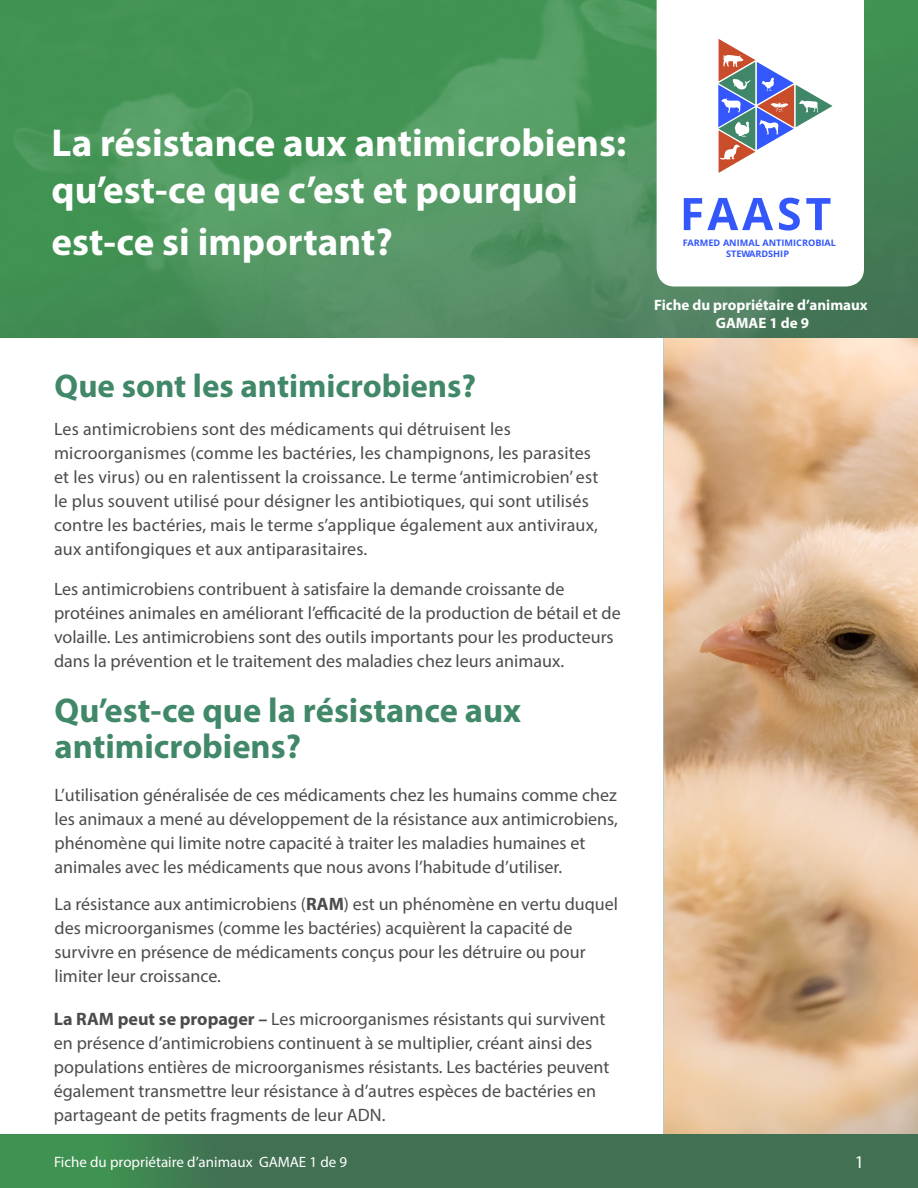
<style>
.page{position:relative;width:918px;height:1188px;background:#fff}
.page>*{position:absolute;margin:0;border:0;box-sizing:border-box;transform-origin:0 0}
.t1{font:700 39px/46.8px "Myriad Pro";color:#fff}
.t2{font:700 34.5px "Myriad Pro";color:#418869}
.t3{font:700 33px "Myriad Pro";color:#418869}
.Paragraph_Style_2{font:18px/24px "Myriad Pro";color:#4b4c4d}
.t4{font:18px "Myriad Pro";color:#fff}
.t5{font:15px "Myriad Pro";color:#fff}
.t6{font:700 15px/18px "Myriad Pro";color:#fff;text-align:center}
.t7{font:700 9.75px/11.9px "Khula";color:#3357fa;text-align:center}
.s1{font-weight:700}
</style>
<div class="page">
<img style="left:664px;top:338px;width:254px;height:796px">
<svg style="left:0;top:1134px;width:918px;height:54px;background:#407652"></svg>
<img style="left:0;top:0;width:918px;height:337px">
<svg style="left:657px;top:0;width:207px;height:286px"></svg>
<svg style="left:684px;top:198px;width:89px;height:32px"></svg>
<svg style="left:779px;top:198px;width:21px;height:33px"></svg>
<svg style="left:806px;top:198px;width:25px;height:32px"></svg>
<svg style="left:718px;top:38px;width:115px;height:136px"></svg>
<p class="t1" style="left:52px;top:119px;width:576px">La résistance aux antimicrobiens: qu’est-ce que c’est et pourquoi</p>
<p class="t1" style="left:52px;top:218px;width:343px">est-ce si important?</p>
<p class="t3" style="left:55px;top:364px;width:423px">Que sont les antimicrobiens?</p>
<p class="Paragraph_Style_2" style="left:54px;top:416px;width:546px">Les antimicrobiens sont des médicaments qui détruisent les microorganismes (comme les bactéries, les champignons, les parasites et les virus) ou en ralentissent la croissance. Le terme ‘antimicrobien’ est le plus souvent utilisé pour désigner les antibiotiques, qui sont utilisés contre les bactéries, mais le terme s’applique également aux antiviraux, aux antifongiques et aux antiparasitaires.</p>
<p class="Paragraph_Style_2" style="left:54px;top:577px;width:568px">Les antimicrobiens contribuent à satisfaire la demande croissante de protéines animales en améliorant l’efficacité de la production de bétail et de volaille. Les antimicrobiens sont des outils importants pour les producteurs dans la prévention et le traitement des maladies chez leurs animaux.</p>
<p class="t2" style="left:55px;top:688px;width:468px">Qu’est-ce que la résistance aux</p>
<p class="t2" style="left:55px;top:724px;width:248px">antimicrobiens?</p>
<p class="Paragraph_Style_2" style="left:55px;top:783px;width:565px">L’utilisation généralisée de ces médicaments chez les humains comme chez les animaux a mené au développement de la résistance aux antimicrobiens, phénomène qui limite notre capacité à traiter les maladies humaines et animales avec les médicaments que nous avons l’habitude d’utiliser.</p>
<p class="Paragraph_Style_2" style="left:55px;top:892px;width:565px">La résistance aux antimicrobiens (<span class="s1">RAM</span>) est un phénomène en vertu duquel des microorganismes (comme les bactéries) acquièrent la capacité de survivre en présence de médicaments conçus pour les détruire ou pour limiter leur croissance.</p>
<p class="Paragraph_Style_2" style="left:54px;top:1007px;width:557px"><span class="s1">La RAM peut se propager –</span> Les microorganismes résistants qui survivent en présence d’antimicrobiens continuent à se multiplier, créant ainsi des populations entières de microorganismes résistants. Les bactéries peuvent également transmettre leur résistance à d’autres espèces de bactéries en partageant de petits fragments de leur ADN.</p>
<p class="t7" style="left:683px;top:236px;width:155px">FARMED ANIMAL ANTIMICROBIAL<br>STEWARDSHIP</p>
<p class="t6" style="left:654px;top:296px;width:215px">Fiche du propriétaire d’animaux<br>GAMAE 1 de 9</p>
<p class="t5" style="left:54px;top:1152px;width:295px">Fiche du propriétaire d’animaux GAMAE 1 de 9</p>
<p class="t4" style="left:855px;top:1151px;width:11px">1</p>
</div>
